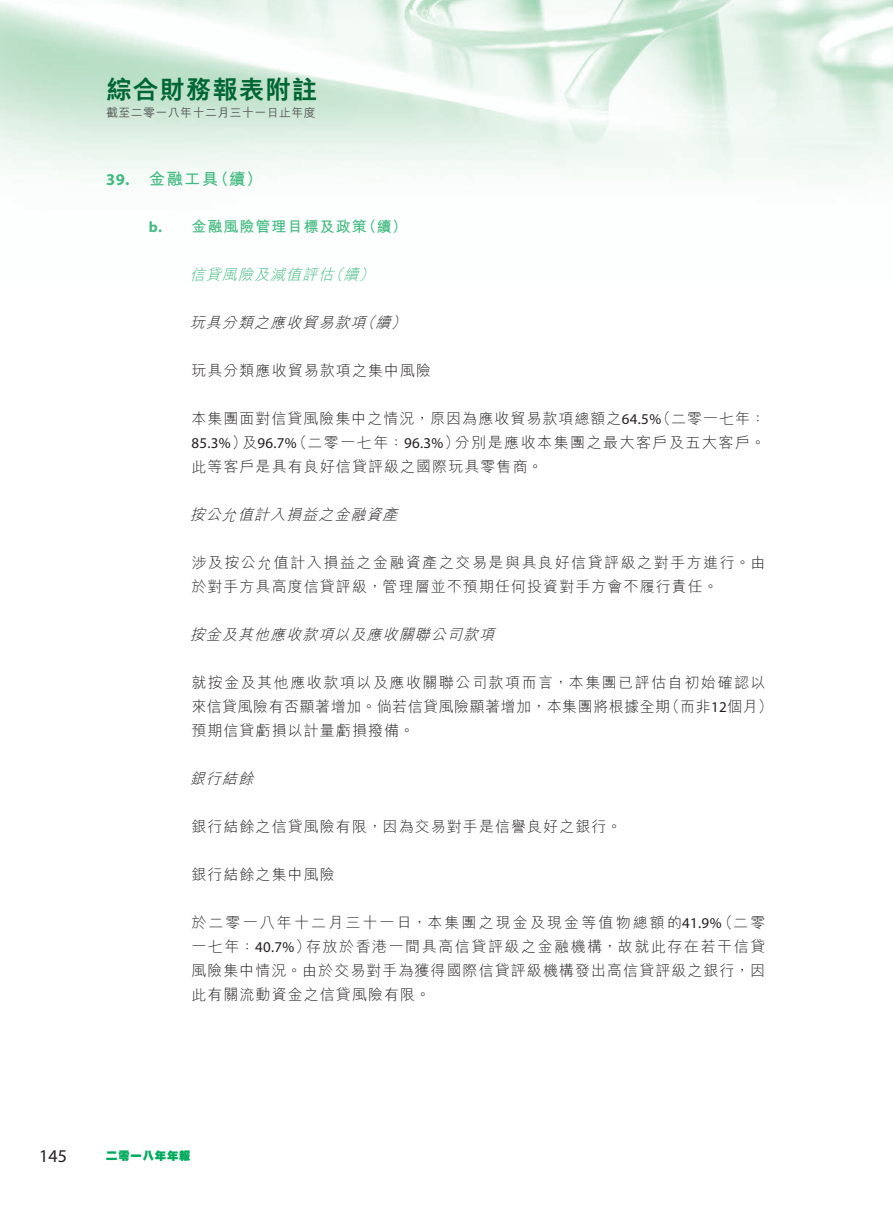
<style>
.page{position:relative;width:893px;height:1212px;background:#fff}
.page>*{position:absolute;margin:0;border:0;box-sizing:border-box;transform-origin:0 0}
.t1{font:800 25.5px "M Hei HK";letter-spacing:.04em;color:#006634}
.t2{font:18px "Myriad Pro";color:#231f20}
.t3{font:700 16.5px "M Hei HK";color:#41ba80}
.t4{font:700 16.5px "Myriad Pro";color:#41ba80}
.t5{font:300 15px/24px "M Hei HK";letter-spacing:.07em;color:#231f20}
.t6{font:300 15px/24px "M Hei HK";letter-spacing:.1em;color:#231f20}
.t7{font:300 15px/24px "M Hei HK";letter-spacing:.14em;color:#231f20}
.t8{font:italic 300 15px "M Hei HK";color:#231f20}
.t9{font:300 15px/24px "M Hei HK";letter-spacing:.03em;color:#231f20}
.t10{font:700 15px "M Hei HK";letter-spacing:.07em;color:#41ba80}
.t11{font:italic 300 15px "M Hei HK";color:#41ba80}
.t12{font:15px "Myriad Pro";color:#231f20}
.t13{font:700 15px "Myriad Pro";color:#41ba80}
.t14{font:500 12px "M Hei HK";letter-spacing:.03em;color:#57585a}
.t15{font:800 11.25px "C Hei HK";letter-spacing:.08em;color:#00aa5c}
.s1{font-family:"Myriad Pro";font-weight:400}
.s2{font-family:"M Hei HK";font-weight:300}
</style>
<div class="page">
<img style="left:0;top:0;width:893px;height:182px">
<h1 class="t1" style="left:106px;top:77px;width:213px">綜合財務報表附註</h1>
<p class="t14" style="left:106px;top:104px;width:211px">截至二零一八年十二月三十一日止年度</p>
<p class="t4" style="left:106px;top:168px;width:25px">39.</p>
<p class="t3" style="left:149px;top:167px;width:71px">金融工具</p>
<p class="t3" style="left:212px;top:167px;width:52px">（續(</p>
<p class="t13" style="left:149px;top:217px;width:15px">b.</p>
<p class="t10" style="left:191px;top:215px;width:177px">金融風險管理目標及政策</p>
<p class="t10" style="left:362px;top:215px;width:47px">（續(</p>
<p class="t11" style="left:190px;top:263px;width:175px">信貸風險及減值評估續</p>
<p class="t11" style="left:328px;top:263px;width:22px">（</p>
<p class="t11" style="left:359px;top:263px;width:22px">(</p>
<p class="t8" style="left:190px;top:311px;width:207px">玩具分類之應收貿易款項續</p>
<p class="t8" style="left:360px;top:311px;width:22px">（</p>
<p class="t5" style="left:191px;top:357px;width:241px">玩具分類應收貿易款項之集中風險</p>
<p class="t8" style="left:391px;top:311px;width:22px">(</p>
<p class="t5" style="left:455px;top:405px;width:312px;text-indent:-263px">本集團面對信貸風險集中之情況，原因為應收貿易款項總額之<span class="s1">64.5%<br></span>分別是應收本集團之最大客戶及五大客戶。</p>
<p class="t5" style="left:656px;top:405px;width:111px">（二零一七年：</p>
<p class="t12" style="left:191px;top:433px;width:57px">85.3%<span class="s2">）</span></p>
<p class="t5" style="left:191px;top:453px;width:353px">此等客戶是具有良好信貸評級之國際玩具零售商。</p>
<p class="t8" style="left:190px;top:503px;width:215px">按公允值計入損益之金融資產</p>
<p class="t6" style="left:191px;top:549px;width:576px">涉及按公允值計入損益之金融資產之交易是與具良好信貸評級之對手方進行。由於對手方具高度信貸評級，管理層並不預期任何投資對手方會不履行責任。</p>
<p class="t8" style="left:190px;top:623px;width:311px">按金及其他應收款項以及應收關聯公司款項</p>
<p class="t6" style="left:665px;top:669px;width:110px;text-indent:-473px">就按金及其他應收款項以及應收關聯公司款項而言，本集團已評估自初始確認以（而非<span class="s1">12</span>個月(</p>
<p class="t5" style="left:292px;top:429px;width:169px">（二零一七年：<span class="s1">96.3%</span>）</p>
<p class="t12" style="left:242px;top:433px;width:56px"><span class="s2">及</span>96.7%</p>
<p class="t9" style="left:191px;top:693px;width:480px">來信貸風險有否顯著增加。倘若信貸風險顯著增加，本集團將根據全期預期信貸虧損以計量虧損撥備。</p>
<p class="t8" style="left:190px;top:767px;width:70px">銀行結餘</p>
<p class="t5" style="left:191px;top:813px;width:432px">銀行結餘之信貸風險有限，因為交易對手是信譽良好之銀行。</p>
<p class="t5" style="left:191px;top:861px;width:145px">銀行結餘之集中風險</p>
<p class="t5" style="left:718px;top:909px;width:49px">（二零</p>
<p class="t7" style="left:306px;top:909px;width:461px;text-indent:-115px">於二零一八年十二月三十一日，本集團之現金及現金等值物總額的<span class="s1">41.9%<br></span>存放於香港一間具高信貸評級之金融機構，故就此存在若干信貸</p>
<p class="t5" style="left:191px;top:933px;width:575px">一七年：<span class="s1">40.7%</span>）<br>風險集中情況。由於交易對手為獲得國際信貸評級機構發出高信貸評級之銀行，因此有關流動資金之信貸風險有限。</p>
<p class="t2" style="left:39px;top:1145px;width:29px">145</p>
<p class="t15" style="left:106px;top:1148px;width:86px">二零一八年年報</p>
</div>
